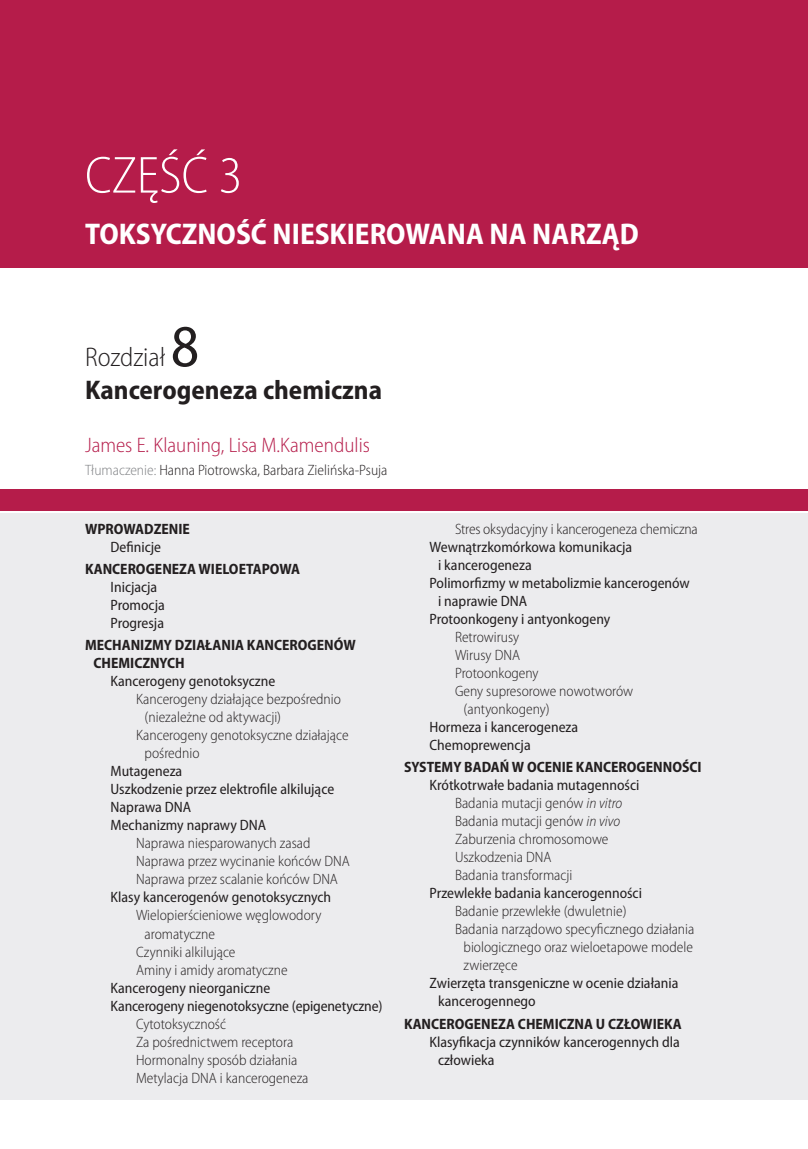
<style>
.page{position:relative;width:808px;height:1149px;background:#fff}
.page>*{position:absolute;margin:0;border:0;box-sizing:border-box;transform-origin:0 0}
.t1{font:semi-condensed 60px "Myriad Pro";color:#231f20}
.t2{font:300 semi-condensed 52.5px "Myriad Pro";color:#fff}
.t3{font:700 semi-condensed 30px "Myriad Pro";color:#fff}
.t4{font:700 semi-condensed 27px "Myriad Pro";color:#231f20}
.t5{font:300 semi-condensed 27px "Myriad Pro";color:#231f20}
.t6{font:300 semi-condensed 21px "Myriad Pro";color:#b51c4a}
.t7{font:300 semi-condensed 15px/18px "Myriad Pro";color:#231f20}
.t8{font:semi-condensed 15px/18px "Myriad Pro";color:#231f20}
.t9{font:700 semi-condensed 15px/18px "Myriad Pro";color:#231f20}
.s1{color:#808285}
.s2{font-weight:400}
.s3{font-style:italic}
</style>
<div class="page">
<div style="left:0;top:0;width:808px;height:267px;background:#b51c4a"></div>
<div style="left:0;top:489px;width:808px;height:21px;background:#b51c4a"></div>
<div style="left:0;top:513px;width:808px;height:586px;background:#ececee"></div>
<h2 class="t2" style="left:85px;top:144px;width:159px">CZĘŚĆ 3</h2>
<h3 class="t3" style="left:85px;top:215px;width:555px">TOKSYCZNOŚĆ NIESKIEROWANA NA NARZĄD</h3>
<h1 class="t1" style="left:171px;top:309px;width:30px">8</h1>
<h3 class="t4" style="left:85px;top:373px;width:298px">Kancerogeneza chemiczna</h3>
<h3 class="t6" style="left:85px;top:432px;width:286px">James E. Klauning, Lisa M.Kamendulis</h3>
<h3 class="t5" style="left:85px;top:341px;width:82px">Rozdział</h3>
<p class="t7" style="left:85px;top:461px;width:304px"><span class="s1">Tłumaczenie:</span> Hanna Piotrowska, Barbara Zielińska-Psuja</p>
<p class="t9" style="left:85px;top:519px;width:106px">WPROWADZENIE</p>
<p class="t8" style="left:111px;top:537px;width:52px">Definicje</p>
<p class="t9" style="left:85px;top:559px;width:217px">KANCEROGENEZA WIELOETAPOWA</p>
<p class="t8" style="left:111px;top:577px;width:56px">Inicjacja<br>Promocja<br>Progresja</p>
<p class="t9" style="left:94px;top:635px;width:264px;text-indent:-9px">MECHANIZMY DZIAŁANIA KANCEROGENÓW<br>CHEMICZNYCH</p>
<p class="t8" style="left:111px;top:671px;width:166px">Kancerogeny genotoksyczne</p>
<p class="t7" style="left:136px;top:690px;width:206px">Kancerogeny działające bezpośrednio</p>
<p class="t7" style="left:145px;top:708px;width:138px">(niezależne od aktywacji)</p>
<p class="t7" style="left:136px;top:726px;width:214px">Kancerogeny genotoksyczne działające</p>
<p class="t7" style="left:145px;top:744px;width:56px">pośrednio</p>
<p class="t8" style="left:111px;top:761px;width:225px">Mutageneza<br>Uszkodzenie przez elektrofile alkilujące<br>Naprawa DNA<br>Mechanizmy naprawy DNA</p>
<p class="t7" style="left:136px;top:834px;width:215px">Naprawa niesparowanych zasad<br>Naprawa przez wycinanie końców DNA<br>Naprawa przez scalanie końców DNA</p>
<p class="t8" style="left:111px;top:887px;width:222px">Klasy kancerogenów genotoksycznych</p>
<p class="t7" style="left:136px;top:906px;width:187px">Wielopierścieniowe węglowodory</p>
<p class="t7" style="left:145px;top:924px;width:72px">aromatyczne</p>
<p class="t7" style="left:136px;top:942px;width:101px">Czynniki alkilujące</p>
<p class="t7" style="left:136px;top:960px;width:153px">Aminy i amidy aromatyczne</p>
<p class="t8" style="left:111px;top:977px;width:273px">Kancerogeny nieorganiczne<br>Kancerogeny niegenotoksyczne (epigenetyczne)</p>
<p class="t7" style="left:136px;top:1014px;width:174px">Cytotoksyczność<br>Za pośrednictwem receptora<br>Hormonalny sposób działania<br>Metylacja DNA i kancerogeneza</p>
<p class="t7" style="left:455px;top:519px;width:244px">Stres oksydacyjny i kancerogeneza chemiczna</p>
<p class="t8" style="left:429px;top:537px;width:204px">Wewnątrzkomórkowa komunikacja</p>
<p class="t8" style="left:438px;top:555px;width:95px">i kancerogeneza</p>
<p class="t8" style="left:429px;top:573px;width:262px">Polimorfizmy w metabolizmie kancerogenów</p>
<p class="t8" style="left:438px;top:591px;width:91px">i naprawie DNA</p>
<p class="t8" style="left:429px;top:609px;width:182px">Protoonkogeny i antyonkogeny</p>
<p class="t7" style="left:455px;top:627px;width:66px">Retrowirusy</p>
<p class="t7" style="left:455px;top:645px;width:66px">Wirusy DNA</p>
<p class="t7" style="left:455px;top:663px;width:85px">Protoonkogeny</p>
<p class="t7" style="left:455px;top:681px;width:180px">Geny supresorowe nowotworów</p>
<p class="t7" style="left:463px;top:699px;width:88px">(antyonkogeny)</p>
<p class="t8" style="left:429px;top:717px;width:150px">Hormeza i kancerogeneza<br>Chemoprewencja</p>
<p class="t9" style="left:404px;top:757px;width:299px">SYSTEMY BADAŃ W OCENIE KANCEROGENNOŚCI</p>
<p class="t7" style="left:455px;top:775px;width:186px;text-indent:-26px"><span class="s2">Krótkotrwałe badania mutagenności<br></span>Badania mutacji genów <span class="s3">in vitro<br></span>Badania mutacji genów <span class="s3">in vivo<br></span>Zaburzenia chromosomowe<br>Uszkodzenia DNA<br>Badania transformacji</p>
<p class="t8" style="left:429px;top:883px;width:214px">Przewlekłe badania kancerogenności</p>
<p class="t7" style="left:455px;top:901px;width:173px">Badanie przewlekłe (dwuletnie)</p>
<p class="t7" style="left:455px;top:919px;width:241px">Badania narządowo specyficznego działania</p>
<p class="t7" style="left:463px;top:937px;width:231px">biologicznego oraz wieloetapowe modele</p>
<p class="t7" style="left:463px;top:955px;width:56px">zwierzęce</p>
<p class="t8" style="left:438px;top:973px;width:242px;text-indent:-9px">Zwierzęta transgeniczne w ocenie działania kancerogennego</p>
<p class="t9" style="left:404px;top:1013px;width:279px">KANCEROGENEZA CHEMICZNA U CZŁOWIEKA</p>
<p class="t8" style="left:438px;top:1031px;width:243px;text-indent:-9px">Klasyfikacja czynników kancerogennych dla człowieka</p>
</div>
